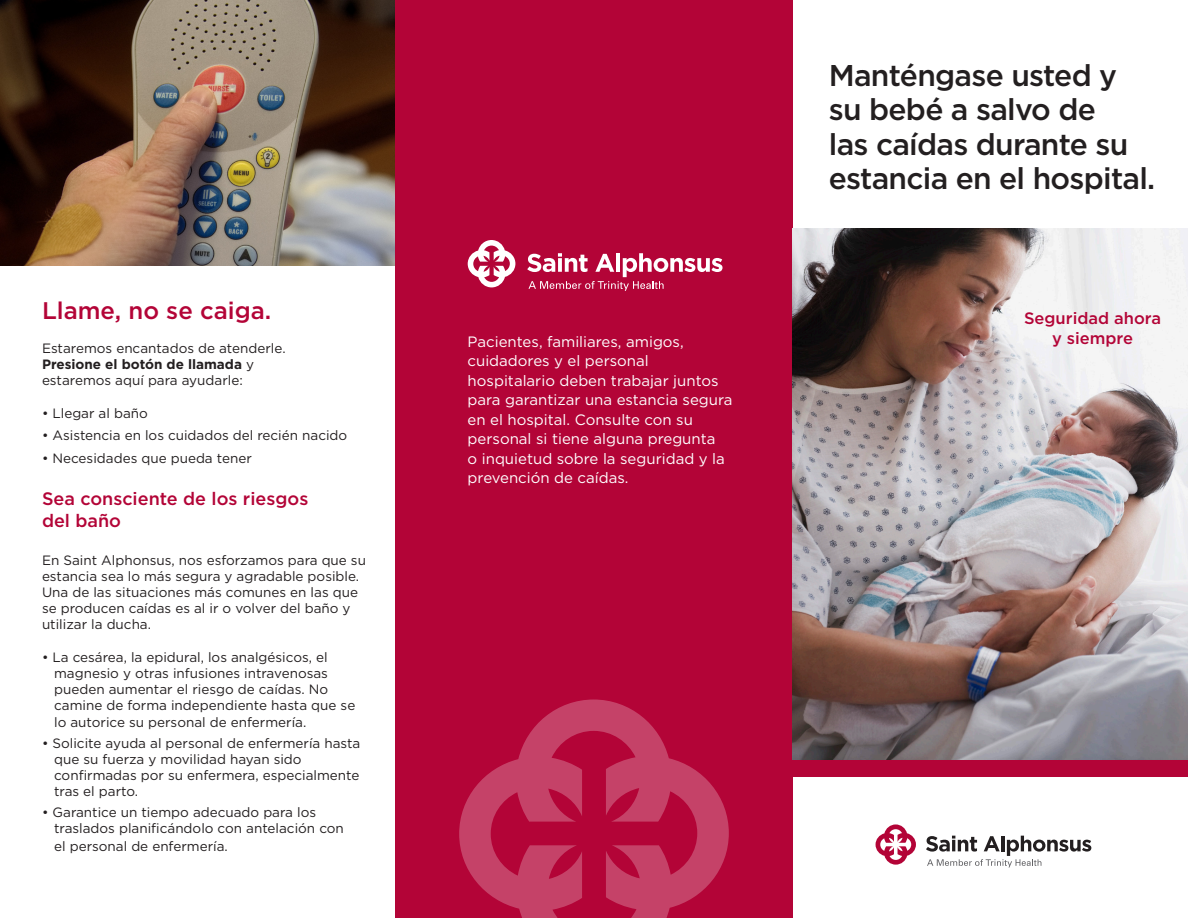
<style>
.page{position:relative;width:1188px;height:918px;background:#fff}
.page>*{position:absolute;margin:0;border:0;box-sizing:border-box;transform-origin:0 0}
.t1{font:500 30px/34.5px "Gotham";letter-spacing:-.025em;color:#231f20}
.t2{font:500 24px "Gotham";color:#b30437}
.t3{font:500 18px/21.6px "Gotham";color:#b30437}
.t4{font:500 16.5px "Gotham";color:#b30437}
.t5{font:15px/19.5px "Gotham";color:#fff}
.t6{font:13.5px/16.2px "Gotham";color:#231f20}
.s1{font-weight:700}
</style>
<div class="page">
<img style="left:0;top:0;width:395px;height:265px">
<div style="left:793px;top:742px;width:395px;height:35px;background:#b30437"></div>
<div style="left:395px;top:0;width:398px;height:918px;background:#b30437"></div>
<img style="left:793px;top:228px;width:395px;height:531px">
<svg style="left:876px;top:824px;width:40px;height:41px"></svg>
<svg style="left:926px;top:836px;width:165px;height:32px"></svg>
<svg style="left:468px;top:240px;width:47px;height:47px"></svg>
<svg style="left:527px;top:253px;width:196px;height:38px"></svg>
<svg style="left:459px;top:700px;width:270px;height:218px"></svg>
<p class="t2" style="left:42px;top:294px;width:231px">Llame, no se caiga.</p>
<p class="t6" style="left:42px;top:340px;width:245px">Estaremos encantados de atenderle.<br><span class="s1">Presione el botón de llamada</span> y estaremos aquí para ayudarle:</p>
<p class="t6" style="left:42px;top:404px;width:107px">• Llegar al baño</p>
<p class="t6" style="left:42px;top:427px;width:307px">• Asistencia en los cuidados del recién nacido</p>
<p class="t6" style="left:42px;top:449px;width:211px">• Necesidades que pueda tener</p>
<p class="t3" style="left:42px;top:488px;width:268px">Sea consciente de los riesgos del baño</p>
<p class="t6" style="left:42px;top:551px;width:326px">En Saint Alphonsus, nos esforzamos para que su estancia sea lo más segura y agradable posible.<br>Una de las situaciones más comunes en las que se producen caídas es al ir o volver del baño y utilizar la ducha.</p>
<p class="t6" style="left:54px;top:649px;width:303px;text-indent:-12px">• La cesárea, la epidural, los analgésicos, el magnesio y otras infusiones intravenosas pueden aumentar el riesgo de caídas. No camine de forma independiente hasta que se lo autorice su personal de enfermería.</p>
<p class="t6" style="left:54px;top:734px;width:308px;text-indent:-12px">• Solicite ayuda al personal de enfermería hasta que su fuerza y movilidad hayan sido confirmadas por su enfermera, especialmente tras el parto.</p>
<p class="t6" style="left:54px;top:804px;width:291px;text-indent:-12px">• Garantice un tiempo adecuado para los traslados planificándolo con antelación con</p>
<p class="t6" style="left:54px;top:838px;width:175px">el personal de enfermería.</p>
<p class="t1" style="left:829px;top:57px;width:328px">Manténgase usted y su bebé a salvo de<br>las caídas durante su estancia en el hospital.</p>
<p class="t4" style="left:1024px;top:307px;width:138px">Seguridad ahora</p>
<p class="t5" style="left:468px;top:332px;width:218px">Pacientes, familiares, amigos,</p>
<p class="t4" style="left:1052px;top:327px;width:82px">y siempre</p>
<p class="t5" style="left:468px;top:351px;width:266px">cuidadores y el personal hospitalario deben trabajar juntos para garantizar una estancia segura en el hospital. Consulte con su personal si tiene alguna pregunta<br>o inquietud sobre la seguridad y la prevención de caídas.</p>
</div>
